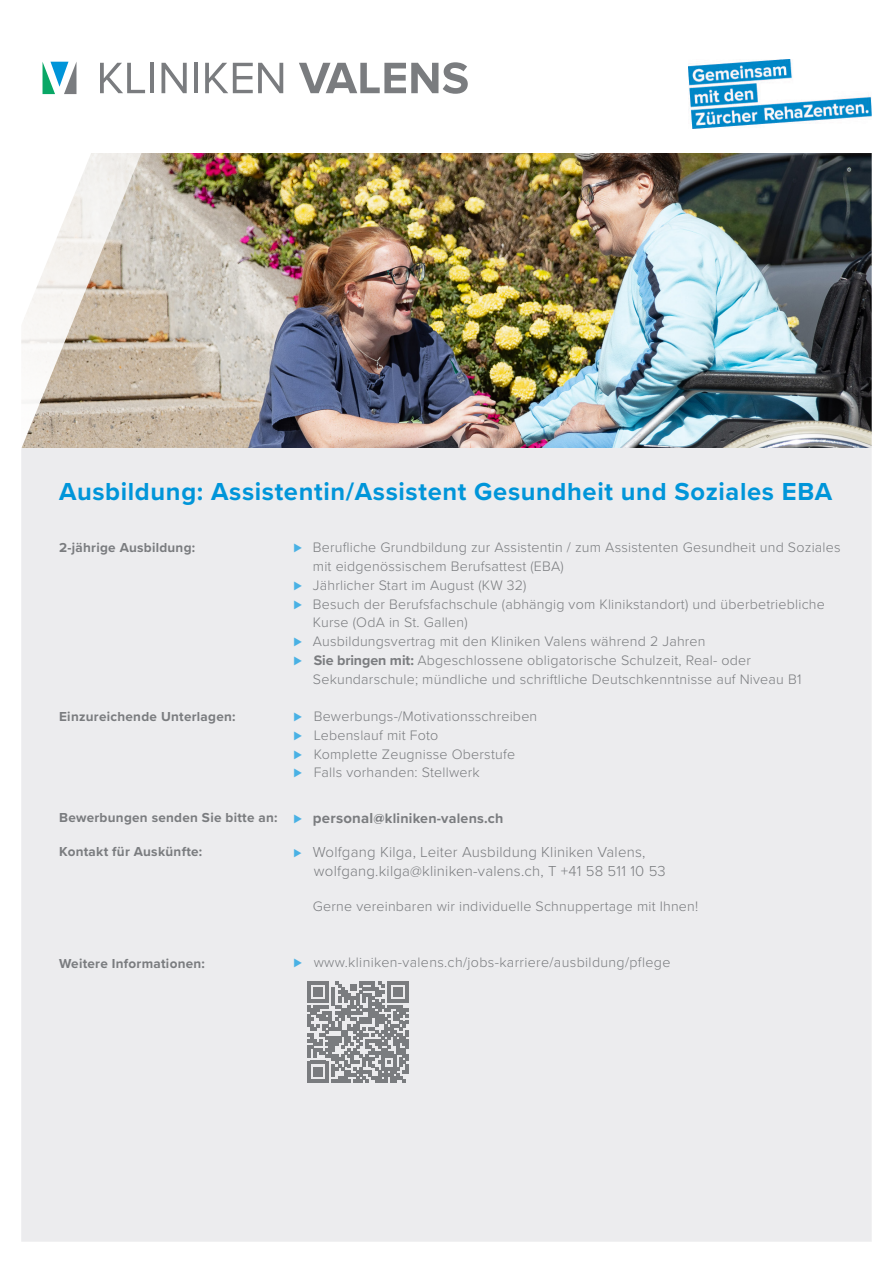
<style>
.page{position:relative;width:893px;height:1263px;background:#fff}
.page>*{position:absolute;margin:0;border:0;box-sizing:border-box;transform-origin:0 0}
.t1{font:700 25.5px "Proxima Nova";letter-spacing:.025em;color:#0095d9}
.t2{font:300 15px/18.8px "Proxima Nova";letter-spacing:.015em;color:#7a7c7f}
.t3{font:300 14.25px/18.8px "Proxima Nova";letter-spacing:.015em;color:#7a7c7f}
.t4{font:700 14.25px "Proxima Nova";letter-spacing:.015em;color:#7a7c7f}
.t5{font:700 13.5px "Proxima Nova";letter-spacing:.02em;color:#7a7c7f}
.s1{color:#49b1e4}
.s2{font-weight:700}
.s3{font-weight:300;color:#49b1e4}
.s4{font-size:15px}
.s5{font-size:13.5px;color:#49b1e4}
</style>
<div class="page">
<img style="left:21px;top:59px;width:851px;height:1183px">
<p class="t1" style="left:59px;top:472px;width:775px">Ausbildung: Assistentin/Assistent Gesundheit und Soziales EBA</p>
<p class="t5" style="left:59px;top:537px;width:138px">2-jährige Ausbildung:</p>
<p class="t3" style="left:313px;top:537px;width:529px;text-indent:-20px"><span class="s1">⊲</span> Berufliche Grundbildung zur Assistentin / zum Assistenten Gesundheit und Soziales mit eidgenössischem Berufsattest (EBA)</p>
<p class="t3" style="left:293px;top:575px;width:235px"><span class="s1">⊲</span> Jährlicher Start im August (KW 32)</p>
<p class="t3" style="left:313px;top:594px;width:514px;text-indent:-20px"><span class="s1">⊲</span> Besuch der Berufsfachschule (abhängig vom Klinikstandort) und überbetriebliche<br>Kurse (OdA in St. Gallen)</p>
<p class="t3" style="left:293px;top:631px;width:414px"><span class="s1">⊲</span> Ausbildungsvertrag mit den Kliniken Valens während 2 Jahren</p>
<p class="t3" style="left:293px;top:650px;width:459px"><span class="s1">⊲</span> <span class="s2">Sie bringen mit:</span> Abgeschlossene obligatorische Schulzeit, Real- oder</p>
<p class="t3" style="left:313px;top:669px;width:490px">Sekundarschule; mündliche und schriftliche Deutschkenntnisse auf Niveau B1</p>
<p class="t3" style="left:293px;top:706px;width:245px"><span class="s1">⊲</span> Bewerbungs-/Motivationsschreiben</p>
<p class="t3" style="left:293px;top:725px;width:146px"><span class="s1">⊲</span> Lebenslauf mit Foto</p>
<p class="t3" style="left:293px;top:744px;width:223px"><span class="s1">⊲</span> Komplette Zeugnisse Oberstufe</p>
<p class="t3" style="left:293px;top:762px;width:188px"><span class="s1">⊲</span> Falls vorhanden: Stellwerk</p>
<p class="t4" style="left:293px;top:808px;width:212px"><span class="s3">⊲</span> <span class="s4">personal</span>@kliniken-valens.ch</p>
<p class="t2" style="left:314px;top:842px;width:353px;text-indent:-21px"><span class="s5">⊲</span> Wolfgang Kilga, Leiter Ausbildung Kliniken Valens, wolfgang.kilga@kliniken-valens.ch, T +41 58 511 10 53</p>
<p class="t3" style="left:313px;top:896px;width:387px">Gerne vereinbaren wir individuelle Schnuppertage mit Ihnen!</p>
<p class="t5" style="left:59px;top:706px;width:178px">Einzureichende Unterlagen:</p>
<p class="t5" style="left:59px;top:807px;width:220px">Bewerbungen senden Sie bitte an:</p>
<p class="t5" style="left:59px;top:841px;width:145px">Kontakt für Auskünfte:</p>
<p class="t5" style="left:59px;top:953px;width:147px">Weitere Informationen:</p>
<p class="t3" style="left:293px;top:952px;width:379px"><span class="s1">⊲</span> www.kliniken-valens.ch/jobs-karriere/ausbildung/pflege</p>
</div>
